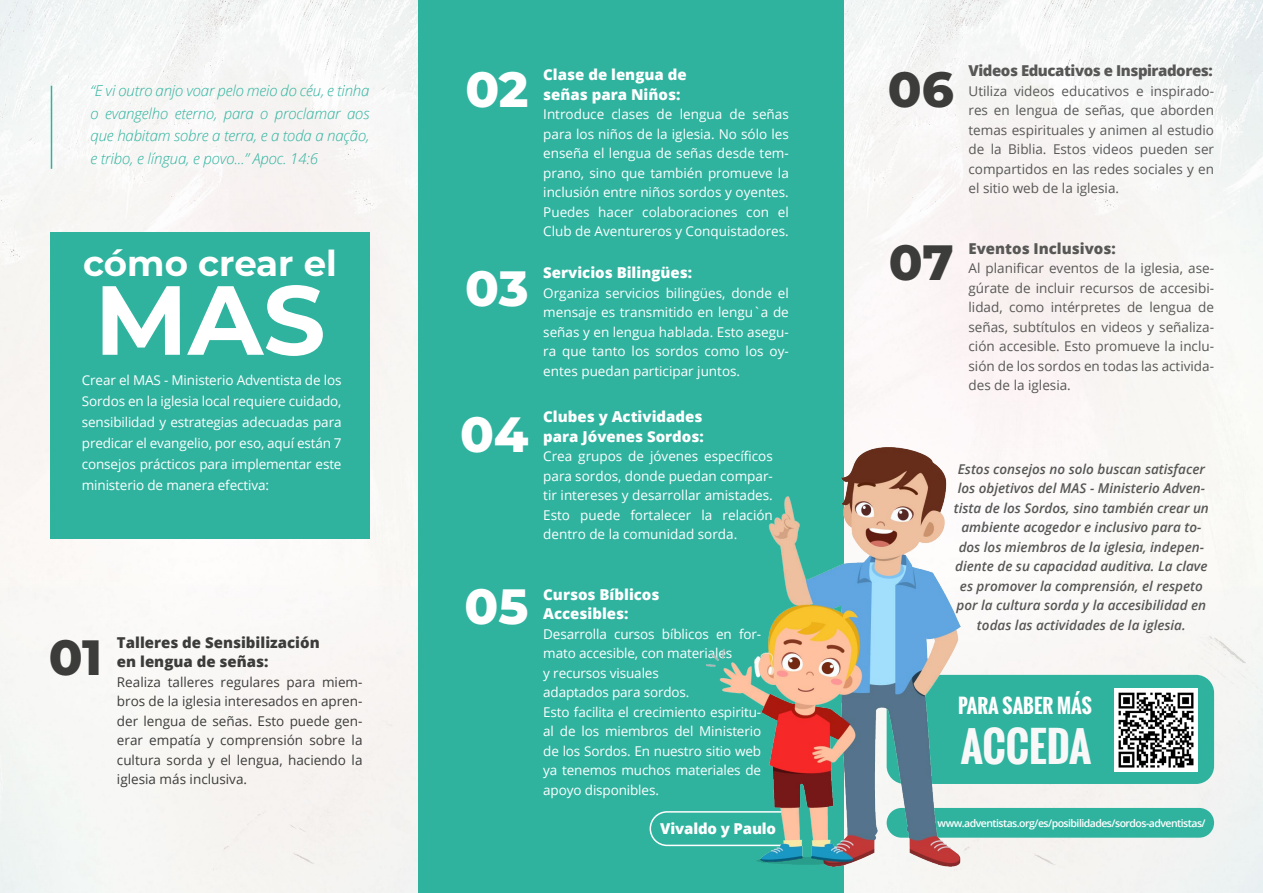
<style>
.page{position:relative;width:1263px;height:893px;background:#fff}
.page>*{position:absolute;margin:0;border:0;box-sizing:border-box;transform-origin:0 0}
.t1{font:700 97.95px "Montserrat";color:#fff}
.t2{font:800 49.5px "Montserrat";letter-spacing:-.005em;color:#fff}
.t3{font:800 49.5px "Montserrat";color:#3c3c3b}
.t4{font:700 40.65px "Oswald";color:#f8f8f8}
.t5{font:700 35.7px "Montserrat";color:#fff}
.t6{font:700 19.5px "Oswald";color:#fff}
.t7{font:italic 300 15px/22.5px "Open Sans";letter-spacing:-.01em;color:#2fb39f;text-align:justify}
.t8{font:800 15px/19.5px "Open Sans";color:#fff}
.t9{font:800 15px/19.5px "Open Sans";color:#3c3c3b}
.t10{font:800 15px "Open Sans";letter-spacing:-.03em;color:#575756}
.t11{font:800 15px "Open Sans";color:#575756}
.t12{font:13.5px/19.5px "Open Sans";letter-spacing:-.01em;color:#fff;text-align:justify}
.t13{font:13.5px/19.5px "Open Sans";color:#575756;text-align:justify}
.t14{font:italic 600 13.5px/19.5px "Open Sans";color:#575756;text-align:center}
.t15{font:13.5px/19.5px "Open Sans";color:#3c3c3b;text-align:justify}
.t16{font:600 10.5px "Open Sans";letter-spacing:-.05em;color:#fff}
</style>
<div class="page">
<div style="left:844px;top:0;width:419px;height:893px;background:#f8f6f4"></div>
<div style="left:887px;top:808px;width:327px;height:30px;background:#2fb39f;border-radius:15px"></div>
<div style="left:0;top:0;width:419px;height:893px;background:#f7f6f4"></div>
<div style="left:419px;top:0;width:425px;height:893px;background:#2fb39f"></div>
<hr style="left:51px;top:86px;width:1px;height:83px;background:#2fb39f">
<div style="left:50px;top:232px;width:319px;height:307px;background:#2fb39f"></div>
<div style="left:887px;top:675px;width:327px;height:109px;background:#2fb39f;border-radius:18px"></div>
<img style="left:1115px;top:688px;width:82px;height:84px">
<div style="left:649px;top:811px;width:149px;height:35px;border:2px solid #fff;border-radius:17px"></div>
<img style="left:707px;top:448px;width:254px;height:418px">
<p class="t7" style="left:90px;top:79px;width:280px">“E vi outro anjo voar pelo meio do céu, e tinha o evangelho eterno, para o proclamar aos que habitam sobre a terra, e a toda a nação, e tribo, e língua, e povo...” Apoc. 14:6</p>
<h3 class="t5" style="left:83px;top:237px;width:255px">cómo crear el</h3>
<h1 class="t1" style="left:94px;top:249px;width:233px">MAS</h1>
<p class="t12" style="left:82px;top:369px;width:261px;line-height:21px">Crear el MAS - Ministerio Adventista de los Sordos en la iglesia local requiere cuidado, sensibilidad y estrategias adecuadas para predicar el evangelio, por eso, aquí están 7 consejos prácticos para implementar este ministerio de manera efectiva:</p>
<h2 class="t3" style="left:49px;top:621px;width:55px">01</h2>
<p class="t9" style="left:117px;top:632px;width:204px">Talleres de Sensibilización en lengua de señas:</p>
<p class="t15" style="left:117px;top:672px;width:247px">Realiza talleres regulares para miem&shy;bros de la iglesia interesados en apren&shy;der lengua de señas. Esto puede gen&shy;erar empatía y comprensión sobre la cultura sorda y el lengua, haciendo la iglesia más inclusiva.</p>
<h2 class="t2" style="left:465px;top:53px;width:65px">02</h2>
<h2 class="t2" style="left:465px;top:252px;width:65px">03</h2>
<h2 class="t2" style="left:460px;top:398px;width:70px">04</h2>
<p class="t8" style="left:543px;top:64px;width:145px">Clase de lengua de señas para Niños:</p>
<p class="t12" style="left:543px;top:104px;width:247px">Introduce clases de lengua de señas para los niños de la iglesia. No sólo les enseña el lengua de señas desde tem&shy;prano, sino que también promueve la inclusión entre niños sordos y oyentes.<br>Puedes hacer colaboraciones con el Club de Aventureros y Conquistadores.</p>
<p class="t8" style="left:543px;top:262px;width:150px">Servicios Bilingües:</p>
<p class="t12" style="left:543px;top:283px;width:247px">Organiza servicios bilingües, donde el mensaje es transmitido en lengu`a de señas y en lengua hablada. Esto asegu&shy;ra que tanto los sordos como los oy&shy;entes puedan participar juntos.</p>
<p class="t8" style="left:543px;top:406px;width:162px">Clubes y Actividades para Jóvenes Sordos:</p>
<p class="t12" style="left:543px;top:446px;width:231px">Crea grupos de jóvenes específicos para sordos, donde puedan compar&shy;tir intereses y desarrollar amistades.<br>Esto puede fortalecer la relación dentro de la comunidad sorda.</p>
<h2 class="t2" style="left:465px;top:570px;width:65px">05</h2>
<p class="t8" style="left:543px;top:584px;width:118px">Cursos Bíblicos<br>Accesibles:</p>
<p class="t12" style="left:543px;top:624px;width:219px;text-align:left">Desarrolla cursos bíblicos en for&shy;mato accesible, con materiales<br>y recursos visuales<br>adaptados para sordos.<br>Esto facilita el crecimiento espiritu&shy;al de los miembros del Ministerio de los Sordos. En nuestro sitio web ya tenemos muchos materiales de apoyo disponibles.</p>
<p class="t8" style="left:660px;top:818px;width:117px">Vivaldo y Paulo</p>
<h2 class="t3" style="left:888px;top:53px;width:68px">06</h2>
<p class="t10" style="left:968px;top:59px;width:246px">Videos Educativos e Inspiradores:</p>
<p class="t13" style="left:968px;top:81px;width:247px">Utiliza videos educativos e inspirado&shy;res en lengua de señas, que aborden temas espirituales y animen al estudio de la Biblia. Estos videos pueden ser compartidos en las redes sociales y en el sitio web de la iglesia.</p>
<h2 class="t3" style="left:889px;top:226px;width:67px">07</h2>
<p class="t11" style="left:968px;top:237px;width:149px">Eventos Inclusivos:</p>
<p class="t13" style="left:968px;top:258px;width:247px">Al planificar eventos de la iglesia, ase&shy;gúrate de incluir recursos de accesibi&shy;lidad, como intérpretes de lengua de señas, subtítulos en videos y señaliza&shy;ción accesible. Esto promueve la inclu&shy;sión de los sordos en todas las activida&shy;des de la iglesia.</p>
<p class="t14" style="left:954px;top:459px;width:257px">Estos consejos no solo buscan satisfacer los objetivos del MAS - Ministerio Adven&shy;tista de los Sordos, sino también crear un ambiente acogedor e inclusivo para to&shy;dos los miembros de la iglesia, indepen&shy;diente de su capacidad auditiva. La clave es promover la comprensión, el respeto por la cultura sorda y la accesibilidad en todas las actividades de la iglesia.</p>
<h3 class="t6" style="left:958px;top:691px;width:135px">PARA SABER MÁS</h3>
<h3 class="t4" style="left:961px;top:716px;width:132px">ACCEDA</h3>
<p class="t16" style="left:938px;top:816px;width:270px">www.adventistas.org/es/posibilidades/sordos-adventistas/</p>
</div>
